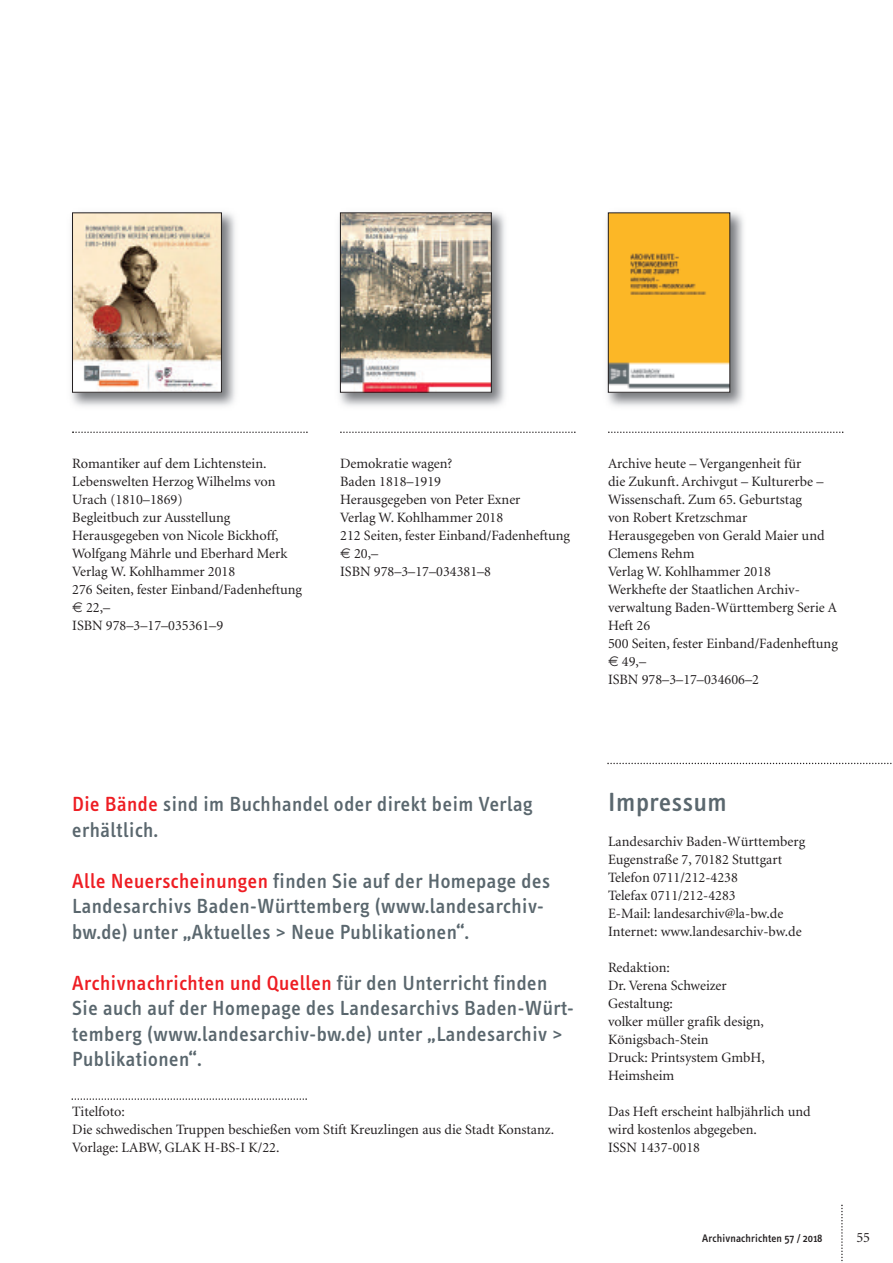
<style>
.page{position:relative;width:893px;height:1263px;background:#fff}
.page>*{position:absolute;margin:0;border:0;box-sizing:border-box;transform-origin:0 0}
.t1{font:500 27px "Info Text";letter-spacing:.025em;color:#5a676e}
.t2{font:500 21px/25.5px "Info Text";letter-spacing:.025em;color:#5a676e}
.t3{font:14.25px/18px "Minion";color:#231f20}
.t4{font:500 11.25px "Info Text";letter-spacing:.015em;color:#231f20}
.s1{color:#ee1d23}
</style>
<div class="page">
<svg style="left:841px;top:1204px;width:2px;height:58px"></svg>
<svg style="left:607px;top:763px;width:285px;height:1px"></svg>
<svg style="left:72px;top:431px;width:236px;height:2px"></svg>
<svg style="left:340px;top:431px;width:236px;height:2px"></svg>
<svg style="left:608px;top:431px;width:235px;height:2px"></svg>
<img style="left:71px;top:212px;width:164px;height:194px">
<img style="left:74px;top:215px;width:146px;height:175px">
<div style="left:72px;top:213px;width:150px;height:179px;border:1px solid #231f20"></div>
<img style="left:339px;top:212px;width:166px;height:194px">
<img style="left:342px;top:215px;width:148px;height:175px">
<div style="left:340px;top:213px;width:152px;height:179px;border:1px solid #231f20"></div>
<img style="left:607px;top:212px;width:137px;height:194px">
<img style="left:610px;top:215px;width:118px;height:175px">
<div style="left:608px;top:213px;width:122px;height:179px;border:1px solid #231f20"></div>
<svg style="left:72px;top:1098px;width:235px;height:2px"></svg>
<p class="t3" style="left:72px;top:456px;width:196px">Romantiker auf dem Lichtenstein.</p>
<p class="t3" style="left:72px;top:474px;width:205px">Lebenswelten Herzog Wilhelms von</p>
<p class="t3" style="left:72px;top:492px;width:112px">Urach (1810–1869)</p>
<p class="t3" style="left:72px;top:510px;width:160px">Begleitbuch zur Ausstellung</p>
<p class="t3" style="left:72px;top:528px;width:208px">Herausgegeben von Nicole Bickhoff,</p>
<p class="t3" style="left:72px;top:546px;width:217px">Wolfgang Mährle und Eberhard Merk</p>
<p class="t3" style="left:72px;top:564px;width:164px">Verlag W. Kohlhammer 2018</p>
<p class="t3" style="left:72px;top:582px;width:231px">276 Seiten, fester Einband/Fadenheftung</p>
<p class="t3" style="left:86px;top:600px;width:26px">22,–</p>
<p class="t3" style="left:72px;top:618px;width:152px">ISBN 978–3–17–035361–9</p>
<p class="t3" style="left:340px;top:456px;width:114px">Demokratie wagen?</p>
<p class="t3" style="left:340px;top:474px;width:102px">Baden 1818–1919</p>
<p class="t3" style="left:340px;top:492px;width:182px">Herausgegeben von Peter Exner</p>
<p class="t3" style="left:340px;top:510px;width:164px">Verlag W. Kohlhammer 2018</p>
<p class="t3" style="left:340px;top:528px;width:231px">212 Seiten, fester Einband/Fadenheftung</p>
<p class="t3" style="left:354px;top:546px;width:26px">20,–</p>
<p class="t3" style="left:340px;top:564px;width:152px">ISBN 978–3–17–034381–8</p>
<p class="t3" style="left:608px;top:456px;width:195px">Archive heute – Vergangenheit für</p>
<p class="t3" style="left:608px;top:474px;width:217px">die Zukunft. Archivgut – Kulturerbe –</p>
<p class="t3" style="left:608px;top:492px;width:195px">Wissenschaft. Zum 65. Geburtstag</p>
<p class="t3" style="left:608px;top:510px;width:141px">von Robert Kretzschmar</p>
<p class="t3" style="left:608px;top:528px;width:218px">Herausgegeben von Gerald Maier und</p>
<p class="t3" style="left:608px;top:546px;width:88px">Clemens Rehm</p>
<p class="t3" style="left:608px;top:564px;width:164px">Verlag W. Kohlhammer 2018</p>
<p class="t3" style="left:608px;top:582px;width:193px">Werkhefte der Staatlichen Archiv-</p>
<p class="t3" style="left:608px;top:600px;width:230px">verwaltung Baden-Württemberg Serie A</p>
<p class="t3" style="left:608px;top:618px;width:44px">Heft 26</p>
<p class="t3" style="left:608px;top:636px;width:231px">500 Seiten, fester Einband/Fadenheftung</p>
<p class="t3" style="left:622px;top:654px;width:26px">49,–</p>
<p class="t3" style="left:608px;top:672px;width:152px">ISBN 978–3–17–034606–2</p>
<h2 class="t2" style="left:72px;top:793px;width:462px"><span class="s1">Die Bände</span> sind im Buchhandel oder direkt beim Verlag erhältlich.</h2>
<h2 class="t2" style="left:72px;top:869px;width:479px"><span class="s1">Alle Neuerscheinungen</span> finden Sie auf der Homepage des<br>Landesarchivs Baden-Württemberg (www.landesarchiv&shy;bw.de) unter „Aktuelles &gt; Neue Publikationen“.</h2>
<h2 class="t2" style="left:72px;top:971px;width:503px"><span class="s1">Archivnachrichten und Quellen</span> für den Unterricht finden Sie auch auf der Homepage des Landesarchivs Baden-Würt&shy;temberg (www.landesarchiv-bw.de) unter „Landesarchiv &gt; Publikationen“.</h2>
<p class="t3" style="left:72px;top:1104px;width:483px">Titelfoto:<br>Die schwedischen Truppen beschießen vom Stift Kreuzlingen aus die Stadt Konstanz.<br>Vorlage: LABW, GLAK H-BS-I K/22.</p>
<h1 class="t1" style="left:608px;top:791px;width:120px">Impressum</h1>
<p class="t3" style="left:608px;top:834px;width:199px">Landesarchiv Baden-Württemberg<br>Eugenstraße 7, 70182 Stuttgart<br>Telefon 0711/212-4238<br>Telefax 0711/212-4283<br>E-Mail: landesarchiv@la-bw.de<br>Internet: www.landesarchiv-bw.de</p>
<p class="t3" style="left:608px;top:960px;width:158px">Redaktion:<br>Dr. Verena Schweizer<br>Gestaltung:<br>volker müller grafik design,<br>Königsbach-Stein<br>Druck: Printsystem GmbH,<br>Heimsheim</p>
<p class="t3" style="left:608px;top:1104px;width:204px">Das Heft erscheint halbjährlich und wird kostenlos abgegeben.<br>ISSN 1437-0018</p>
<p class="t4" style="left:702px;top:1234px;width:122px">Archivnachrichten 57 / 2018</p>
<p class="t3" style="left:856px;top:1230px;width:15px">55</p>
</div>
